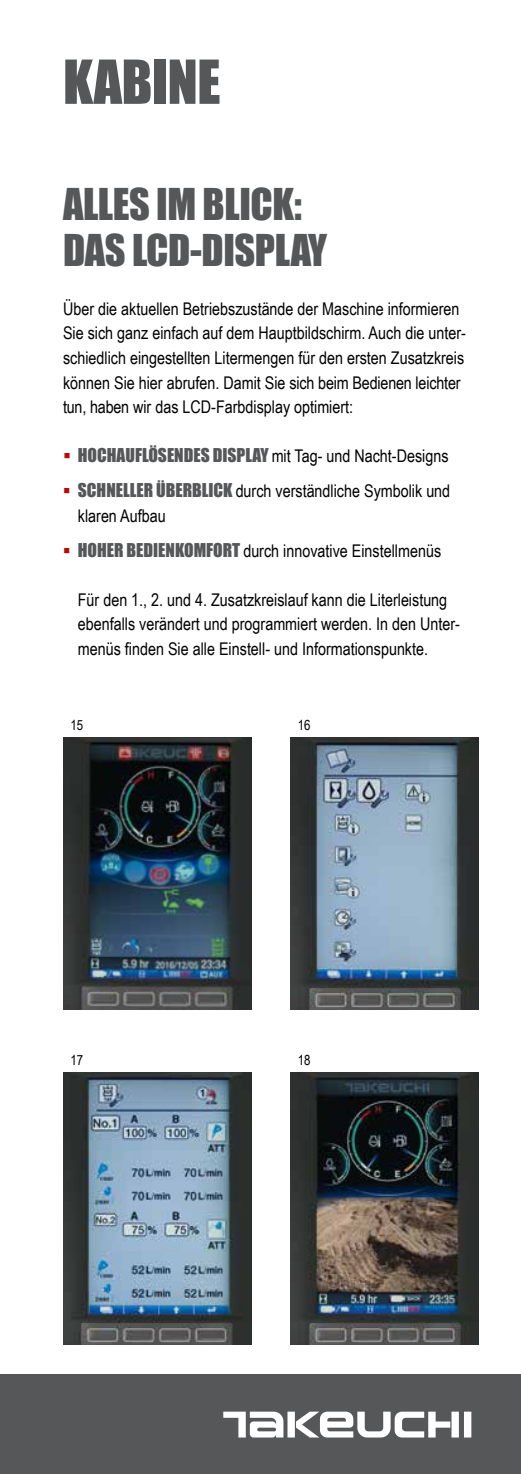
<style>
.page{position:relative;width:521px;height:1474px;background:#fff}
.page>*{position:absolute;margin:0;border:0;box-sizing:border-box;transform-origin:0 0}
.t1{font:56px "Impact";letter-spacing:-.01em;color:#555759}
.t2{font:40.25px/45.5px "Impact";letter-spacing:-.01em;color:#555759}
.t3{font:17.5px/24.5px "Arial Narrow";color:#000}
.t4{font:14px "Arial Narrow";color:#000}
.s1{font-family:"Impact";color:#555759}
</style>
<div class="page">
<div style="left:0;top:1374px;width:521px;height:99px;background:#555759"></div>
<div style="left:464px;top:1411px;width:7px;height:26px;background:#fff"></div>
<div style="left:451px;top:1411px;width:8px;height:26px;background:#fff"></div>
<div style="left:287px;top:1411px;width:8px;height:26px;background:#fff"></div>
<svg style="left:296px;top:1411px;width:154px;height:26px"></svg>
<svg style="left:223px;top:1411px;width:60px;height:26px"></svg>
<img style="left:63px;top:737px;width:189px;height:272px">
<img style="left:290px;top:737px;width:189px;height:272px">
<img style="left:63px;top:1072px;width:189px;height:272px">
<img style="left:290px;top:1072px;width:189px;height:272px">
<h1 class="t1" style="left:63px;top:38px;width:159px">KABINE</h1>
<h2 class="t2" style="left:63px;top:181px;width:266px">ALLES IM BLICK:<br>DAS LCD-DISPLAY</h2>
<p class="t3" style="left:63px;top:296px;width:404px">Über die aktuellen Betriebszustände der Maschine informieren Sie sich ganz einfach auf dem Hauptbildschirm. Auch die unter&shy;schiedlich eingestellten Litermengen für den ersten Zusatzkreis können Sie hier abrufen. Damit Sie sich beim Bedienen leichter tun, haben wir das LCD-Farbdisplay optimiert:</p>
<p class="t3" style="left:78px;top:438px;width:374px;line-height:35px"><span class="s1">HOCHAUFLÖSENDES DISPLAY</span> mit Tag- und Nacht-Designs<br><span class="s1">SCHNELLER ÜBERBLICK</span> durch verständliche Symbolik und</p>
<p class="t3" style="left:78px;top:497px;width:365px;line-height:35px">klaren Aufbau<br><span class="s1">HOHER BEDIENKOMFORT</span> durch innovative Einstellmenüs</p>
<p class="t3" style="left:78px;top:586px;width:384px">Für den 1., 2. und 4. Zusatzkreislauf kann die Literleistung ebenfalls verändert und programmiert werden. In den Unter&shy;menüs finden Sie alle Einstell- und Informationspunkte.</p>
<p class="t4" style="left:70px;top:714px;width:14px">15</p>
<p class="t4" style="left:298px;top:714px;width:14px">16</p>
<p class="t4" style="left:70px;top:1049px;width:14px">17</p>
<p class="t4" style="left:298px;top:1049px;width:14px">18</p>
</div>
